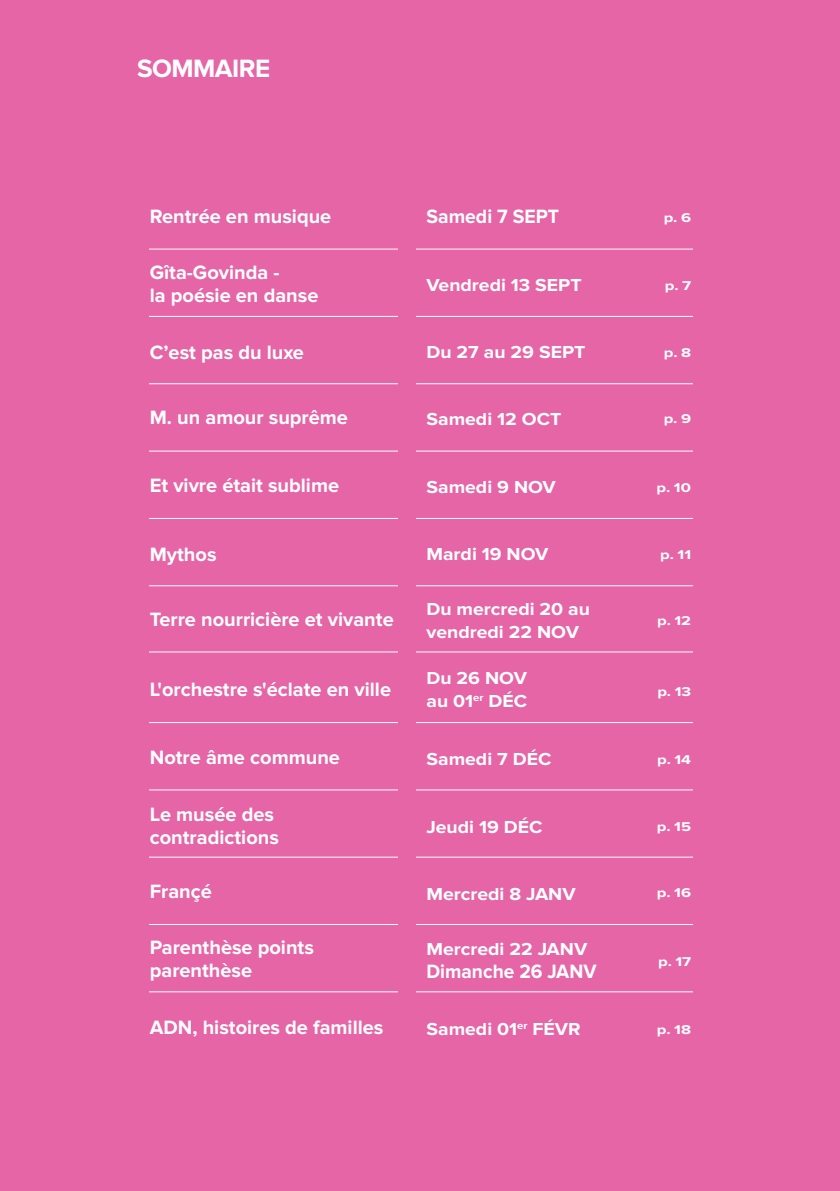
<style>
.page{position:relative;width:840px;height:1191px;background:#fff}
.page>*{position:absolute;margin:0;border:0;box-sizing:border-box;transform-origin:0 0}
.t1{font:700 26px "Proxima Nova";letter-spacing:-.02em;color:#fff}
.t2{font:700 20px/23px "Proxima Nova";color:#fff}
.t3{font:700 20px "Proxima Nova";color:#fff;scale:.96 1}
.t4{font:700 18px/23px "Proxima Nova";color:#fff;scale:1.08 1}
._0_75_écart{font:700 13.2px "Proxima Nova";color:#fff;scale:1.25 1}
</style>
<div class="page">
<div style="left:0;top:0;width:839px;height:1191px;background:#e565a6"></div>
<hr style="left:125px;top:249px;width:671px;height:1px;background:#fff">
<hr style="left:125px;top:451px;width:671px;height:1px;background:#fff">
<hr style="left:125px;top:722px;width:671px;height:1px;background:#fff">
<hr style="left:125px;top:924px;width:671px;height:1px;background:#fff">
<hr style="left:125px;top:316px;width:671px;height:1px;background:#fff">
<hr style="left:125px;top:518px;width:671px;height:1px;background:#fff">
<hr style="left:125px;top:789px;width:671px;height:1px;background:#fff">
<hr style="left:125px;top:991px;width:671px;height:1px;background:#fff">
<hr style="left:123px;top:383px;width:671px;height:1px;background:#fff">
<hr style="left:123px;top:585px;width:671px;height:1px;background:#fff">
<hr style="left:123px;top:651px;width:671px;height:1px;background:#fff">
<hr style="left:123px;top:856px;width:671px;height:1px;background:#fff">
<div style="left:78px;top:132px;width:70px;height:909px;background:#e565a6"></div>
<div style="left:692px;top:54px;width:131px;height:1016px;background:#e565a6"></div>
<div style="left:398px;top:123px;width:17px;height:813px;background:#e565a6"></div>
<div style="left:398px;top:325px;width:17px;height:813px;background:#e565a6"></div>
<p class="t1" style="left:137px;top:54px;width:135px">SOMMAIRE</p>
<p class="t2" style="left:150px;top:205px;width:183px">Rentrée en musique</p>
<p class="t2" style="left:150px;top:261px;width:170px">Gîta-Govinda -<br>la poésie en danse</p>
<p class="t2" style="left:150px;top:341px;width:156px">C’est pas du luxe</p>
<p class="t2" style="left:426px;top:206px;width:134px">Samedi 7 SEPT</p>
<p class="_0_75_écart" style="left:663px;top:210px;width:23px">p. 6</p>
<p class="t4" style="left:426px;top:274px;width:145px">Vendredi 13 SEPT</p>
<p class="_0_75_écart" style="left:664px;top:278px;width:23px">p. 7</p>
<p class="t4" style="left:426px;top:340px;width:149px">Du 27 au 29 SEPT</p>
<p class="_0_75_écart" style="left:663px;top:345px;width:23px">p. 8</p>
<p class="t2" style="left:150px;top:406px;width:200px">M. un amour suprême</p>
<p class="t4" style="left:426px;top:408px;width:126px">Samedi 12 OCT</p>
<p class="_0_75_écart" style="left:663px;top:411px;width:23px">p. 9</p>
<p class="t2" style="left:150px;top:474px;width:191px">Et vivre était sublime</p>
<p class="t4" style="left:426px;top:476px;width:121px">Samedi 9 NOV</p>
<p class="_0_75_écart" style="left:656px;top:480px;width:29px">p. 10</p>
<p class="t2" style="left:150px;top:543px;width:68px">Mythos</p>
<p class="t4" style="left:426px;top:543px;width:114px">Mardi 19 NOV</p>
<p class="_0_75_écart" style="left:660px;top:547px;width:26px">p. 11</p>
<p class="t2" style="left:150px;top:608px;width:245px">Terre nourricière et vivante</p>
<p class="t2" style="left:150px;top:678px;width:243px">L'orchestre s'éclate en ville</p>
<p class="t4" style="left:426px;top:598px;width:153px">Du mercredi 20 au vendredi 22 NOV</p>
<p class="t4" style="left:426px;top:666px;width:95px">Du 26 NOV au 01<sup>er</sup> DÉC</p>
<p class="_0_75_écart" style="left:656px;top:613px;width:29px">p. 12</p>
<p class="_0_75_écart" style="left:657px;top:683px;width:29px">p. 13</p>
<p class="t2" style="left:150px;top:746px;width:192px">Notre âme commune</p>
<p class="t4" style="left:426px;top:747px;width:117px">Samedi 7 DÉC</p>
<p class="_0_75_écart" style="left:656px;top:751px;width:29px">p. 14</p>
<p class="t2" style="left:150px;top:803px;width:131px">Le musée des contradictions</p>
<p class="t4" style="left:426px;top:816px;width:109px">Jeudi 19 DÉC</p>
<p class="_0_75_écart" style="left:656px;top:818px;width:29px">p. 15</p>
<p class="t2" style="left:150px;top:880px;width:64px">Françé</p>
<p class="t4" style="left:426px;top:882px;width:140px">Mercredi 8 JANV</p>
<p class="_0_75_écart" style="left:656px;top:884px;width:29px">p. 16</p>
<p class="t2" style="left:150px;top:936px;width:165px">Parenthèse points parenthèse</p>
<p class="t4" style="left:426px;top:938px;width:150px">Mercredi 22 JANV</p>
<p class="t3" style="left:426px;top:960px;width:178px">Dimanche 26 JANV</p>
<p class="_0_75_écart" style="left:657px;top:953px;width:28px">p. 17</p>
<p class="t2" style="left:150px;top:1016px;width:235px">ADN, histoires de familles</p>
<p class="t4" style="left:426px;top:1017px;width:144px">Samedi 01<sup>er</sup> FÉVR</p>
<p class="_0_75_écart" style="left:656px;top:1022px;width:29px">p. 18</p>
</div>
